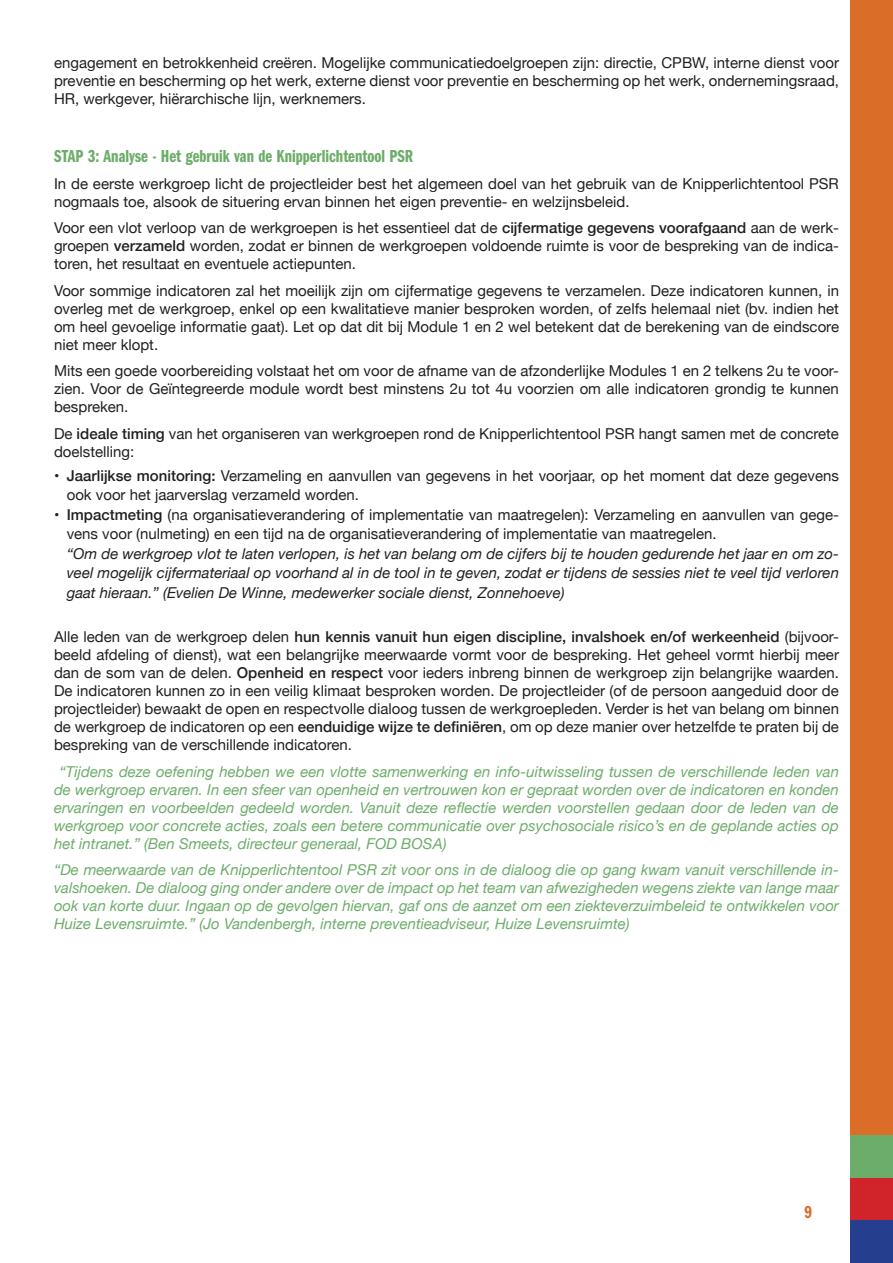
<style>
.page{position:relative;width:893px;height:1263px;background:#fff}
.page>*{position:absolute;margin:0;border:0;box-sizing:border-box;transform-origin:0 0}
.Titel_3{font:18px "Franklin Gothic URW Com Dem";color:#6dad6a}
.t1{font:18px "Franklin Gothic URW Com Dem";color:#da6d27}
.Texte{font:15px/18px "Helvetica Neue";color:#231f20;text-align:justify}
.Texte-2{font:italic 15px/18px "Helvetica Neue";color:#6dad6a;text-align:justify}
.Bullet{font:15px/19.5px "Helvetica Neue";color:#231f20}
.Bullet-2{font:italic 15px/19.5px "Helvetica Neue";color:#231f20;text-align:justify}
.s1{font-weight:500}
</style>
<div class="page">
<div style="left:850px;top:0;width:43px;height:1263px;background:#da6d27"></div>
<div style="left:850px;top:1135px;width:43px;height:43px;background:#6dad6a"></div>
<div style="left:850px;top:1178px;width:43px;height:42px;background:#d1232a"></div>
<div style="left:850px;top:1220px;width:43px;height:43px;background:#253f8e"></div>
<p class="Texte" style="left:54px;top:55px;width:786px">engagement en betrokkenheid creëren. Mogelijke communicatiedoelgroepen zijn: directie, CPBW, interne dienst voor preventie en bescherming op het werk, externe dienst voor preventie en bescherming op het werk, ondernemingsraad, HR, werkgever, hiërarchische lijn, werknemers.</p>
<p class="Titel_3" style="left:54px;top:144px;width:361px">STAP 3: Analyse - Het gebruik van de Knipperlichtentool PSR</p>
<p class="Texte" style="left:54px;top:175px;width:786px">In de eerste werkgroep licht de projectleider best het algemeen doel van het gebruik van de Knipperlichtentool PSR nogmaals toe, alsook de situering ervan binnen het eigen preventie- en welzijnsbeleid.</p>
<p class="Texte" style="left:54px;top:220px;width:786px">Voor een vlot verloop van de werkgroepen is het essentieel dat de <span class="s1">cijfermatige gegevens voorafgaand</span> aan de werk&shy;groepen <span class="s1">verzameld</span> worden, zodat er binnen de werkgroepen voldoende ruimte is voor de bespreking van de indica&shy;toren, het resultaat en eventuele actiepunten.</p>
<p class="Texte" style="left:54px;top:282px;width:787px">Voor sommige indicatoren zal het moeilijk zijn om cijfermatige gegevens te verzamelen. Deze indicatoren kunnen, in overleg met de werkgroep, enkel op een kwalitatieve manier besproken worden, of zelfs helemaal niet (bv. indien het om heel gevoelige informatie gaat). Let op dat dit bij Module 1 en 2 wel betekent dat de berekening van de eindscore niet meer klopt.</p>
<p class="Texte" style="left:54px;top:363px;width:786px">Mits een goede voorbereiding volstaat het om voor de afname van de afzonderlijke Modules 1 en 2 telkens 2u te voor&shy;zien. Voor de Geïntegreerde module wordt best minstens 2u tot 4u voorzien om alle indicatoren grondig te kunnen bespreken.</p>
<p class="Texte" style="left:54px;top:425px;width:786px">De <span class="s1">ideale timing</span> van het organiseren van werkgroepen rond de Knipperlichtentool PSR hangt samen met de concrete doelstelling:</p>
<p class="Bullet" style="left:67px;top:466px;width:774px;text-indent:-13px">• <span class="s1">Jaarlijkse monitoring:</span> Verzameling en aanvullen van gegevens in het voorjaar, op het moment dat deze gegevens ook voor het jaarverslag verzameld worden.</p>
<p class="Bullet" style="left:67px;top:505px;width:774px;text-indent:-13px">• <span class="s1">Impactmeting</span> (na organisatieverandering of implementatie van maatregelen): Verzameling en aanvullen van gege&shy;vens voor (nulmeting) en een tijd na de organisatieverandering of implementatie van maatregelen.</p>
<p class="Bullet-2" style="left:67px;top:544px;width:774px">“Om de werkgroep vlot te laten verlopen, is het van belang om de cijfers bij te houden gedurende het jaar en om zo&shy;veel mogelijk cijfermateriaal op voorhand al in de tool in te geven, zodat er tijdens de sessies niet te veel tijd verloren gaat hieraan.” (Evelien De Winne, medewerker sociale dienst, Zonnehoeve)</p>
<p class="Texte" style="left:54px;top:629px;width:786px">Alle leden van de werkgroep delen <span class="s1">hun kennis vanuit hun eigen discipline, invalshoek en/of werkeenheid</span> (bijvoor&shy;beeld afdeling of dienst), wat een belangrijke meerwaarde vormt voor de bespreking. Het geheel vormt hierbij meer dan de som van de delen. <span class="s1">Openheid en respect</span> voor ieders inbreng binnen de werkgroep zijn belangrijke waarden.<br>De indicatoren kunnen zo in een veilig klimaat besproken worden. De projectleider (of de persoon aangeduid door de projectleider) bewaakt de open en respectvolle dialoog tussen de werkgroepleden. Verder is het van belang om binnen de werkgroep de indicatoren op een <span class="s1">eenduidige wijze te definiëren</span>, om op deze manier over hetzelfde te praten bij de bespreking van de verschillende indicatoren.</p>
<p class="Texte-2" style="left:54px;top:763px;width:786px;text-indent:5px">“Tijdens deze oefening hebben we een vlotte samenwerking en info-uitwisseling tussen de verschillende leden van de werkgroep ervaren. In een sfeer van openheid en vertrouwen kon er gepraat worden over de indicatoren en konden ervaringen en voorbeelden gedeeld worden. Vanuit deze reflectie werden voorstellen gedaan door de leden van de werkgroep voor concrete acties, zoals een betere communicatie over psychosociale risico’s en de geplande acties op het intranet.” (Ben Smeets, directeur generaal, FOD BOSA)</p>
<p class="Texte-2" style="left:54px;top:862px;width:786px">“De meerwaarde van de Knipperlichtentool PSR zit voor ons in de dialoog die op gang kwam vanuit verschillende in&shy;valshoeken. De dialoog ging onder andere over de impact op het team van afwezigheden wegens ziekte van lange maar ook van korte duur. Ingaan op de gevolgen hiervan, gaf ons de aanzet om een ziekteverzuimbeleid te ontwikkelen voor Huize Levensruimte.” (Jo Vandenbergh, interne preventieadviseur, Huize Levensruimte)</p>
<p class="t1" style="left:804px;top:1199px;width:9px">9</p>
</div>
